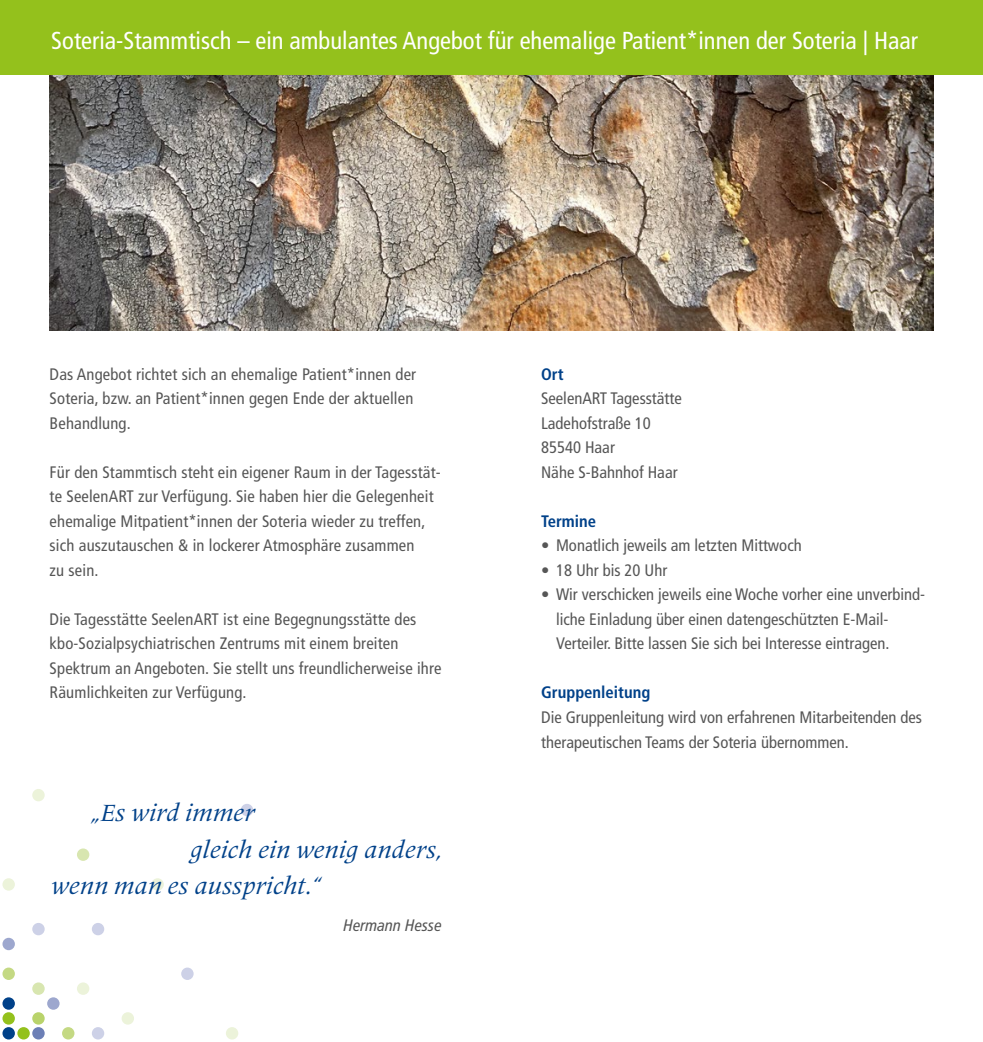
<style>
.page{position:relative;width:983px;height:1042px;background:#fff}
.page>*{position:absolute;margin:0;border:0;box-sizing:border-box;transform-origin:0 0}
.t1{font:condensed 24.5px "Frutiger LT Com";color:#fff}
.t2{font:italic 24.5px "Frutiger Serif LT Pro";color:#004189}
.t3{font:condensed 16.62px/24.5px "Frutiger LT Com";letter-spacing:.01em;color:#565656}
.t4{font:700 condensed 16.62px "Frutiger LT Com";color:#004189}
.t5{font:italic condensed 16.62px "Frutiger LT Com";color:#565656}
</style>
<div class="page">
<div style="left:226px;top:1027px;width:12px;height:12px;background:#ecf3da;border-radius:50%"></div>
<div style="left:92px;top:1027px;width:12px;height:12px;background:#cdd1e7;border-radius:50%"></div>
<div style="left:62px;top:1027px;width:12px;height:12px;background:#c4d983;border-radius:50%"></div>
<div style="left:32px;top:1027px;width:13px;height:12px;background:#6c7fb6;border-radius:50%"></div>
<div style="left:17px;top:1027px;width:13px;height:12px;background:#94c11c;border-radius:50%"></div>
<div style="left:2px;top:1027px;width:13px;height:12px;background:#004189;border-radius:50%"></div>
<div style="left:122px;top:1012px;width:12px;height:12px;background:#ecf3da;border-radius:50%"></div>
<div style="left:32px;top:1012px;width:13px;height:12px;background:#b9d36b;border-radius:50%"></div>
<div style="left:2px;top:1012px;width:13px;height:12px;background:#94c11c;border-radius:50%"></div>
<div style="left:47px;top:997px;width:13px;height:12px;background:#9da7ce;border-radius:50%"></div>
<div style="left:2px;top:997px;width:13px;height:12px;background:#004189;border-radius:50%"></div>
<div style="left:77px;top:982px;width:12px;height:13px;background:#ecf3da;border-radius:50%"></div>
<div style="left:32px;top:982px;width:13px;height:13px;background:#d8e6b0;border-radius:50%"></div>
<div style="left:181px;top:967px;width:12px;height:13px;background:#cdd1e7;border-radius:50%"></div>
<div style="left:2px;top:967px;width:13px;height:13px;background:#c4d983;border-radius:50%"></div>
<div style="left:2px;top:938px;width:13px;height:12px;background:#9da7ce;border-radius:50%"></div>
<div style="left:92px;top:923px;width:12px;height:12px;background:#cdd1e7;border-radius:50%"></div>
<div style="left:32px;top:923px;width:13px;height:12px;background:#cdd1e7;border-radius:50%"></div>
<div style="left:151px;top:878px;width:13px;height:12px;background:#ecf3da;border-radius:50%"></div>
<div style="left:2px;top:878px;width:13px;height:12px;background:#ecf3da;border-radius:50%"></div>
<div style="left:77px;top:848px;width:12px;height:13px;background:#d8e6b0;border-radius:50%"></div>
<div style="left:241px;top:804px;width:12px;height:12px;background:#cdd1e7;border-radius:50%"></div>
<div style="left:32px;top:789px;width:13px;height:12px;background:#ecf3da;border-radius:50%"></div>
<img style="left:50px;top:74px;width:883px;height:257px">
<div style="left:0;top:0;width:982px;height:74px;background:#94c11c"></div>
<h1 class="t1" style="left:51px;top:26px;width:868px">Soteria-Stammtisch – ein ambulantes Angebot für ehemalige Patient*innen der Soteria | Haar</h1>
<p class="t3" style="left:50px;top:362px;width:368px">Das Angebot richtet sich an ehemalige Patient*innen der<br>Soteria, bzw. an Patient*innen gegen Ende der aktuellen<br>Behandlung.</p>
<p class="t3" style="left:50px;top:460px;width:392px">Für den Stammtisch steht ein eigener Raum in der Tagesstät&shy;te SeelenART zur Verfügung. Sie haben hier die Gelegenheit ehemalige Mitpatient*innen der Soteria wieder zu treffen, sich auszutauschen &amp; in lockerer Atmosphäre zusammen<br>zu sein.</p>
<p class="t3" style="left:50px;top:607px;width:393px">Die Tagesstätte SeelenART ist eine Begegnungsstätte des kbo-Sozialpsychiatrischen Zentrums mit einem breiten Spektrum an Angeboten. Sie stellt uns freundlicherweise ihre Räumlichkeiten zur Verfügung.</p>
<h1 class="t2" style="left:92px;top:798px;width:164px">„Es wird immer</h1>
<h1 class="t2" style="left:190px;top:835px;width:254px">gleich ein wenig anders,</h1>
<h1 class="t2" style="left:51px;top:871px;width:271px">wenn man es ausspricht.“</h1>
<p class="t5" style="left:343px;top:916px;width:100px">Hermann Hesse</p>
<p class="t4" style="left:541px;top:364px;width:24px">Ort</p>
<p class="t3" style="left:541px;top:386px;width:142px">SeelenART Tagesstätte<br>Ladehofstraße 10<br>85540 Haar<br>Nähe S-Bahnhof Haar</p>
<p class="t4" style="left:541px;top:511px;width:56px">Termine</p>
<p class="t3" style="left:541px;top:533px;width:262px">• Monatlich jeweils am letzten Mittwoch</p>
<p class="t3" style="left:541px;top:558px;width:128px">• 18 Uhr bis 20 Uhr</p>
<p class="t3" style="left:556px;top:582px;width:369px;text-indent:-15px">• Wir verschicken jeweils eine Woche vorher eine unverbind&shy;liche Einladung über einen datengeschützten E-Mail-<br>Verteiler. Bitte lassen Sie sich bei Interesse eintragen.</p>
<p class="t4" style="left:541px;top:683px;width:111px">Gruppenleitung</p>
<p class="t3" style="left:541px;top:705px;width:382px">Die Gruppenleitung wird von erfahrenen Mitarbeitenden des therapeutischen Teams der Soteria übernommen.</p>
</div>
